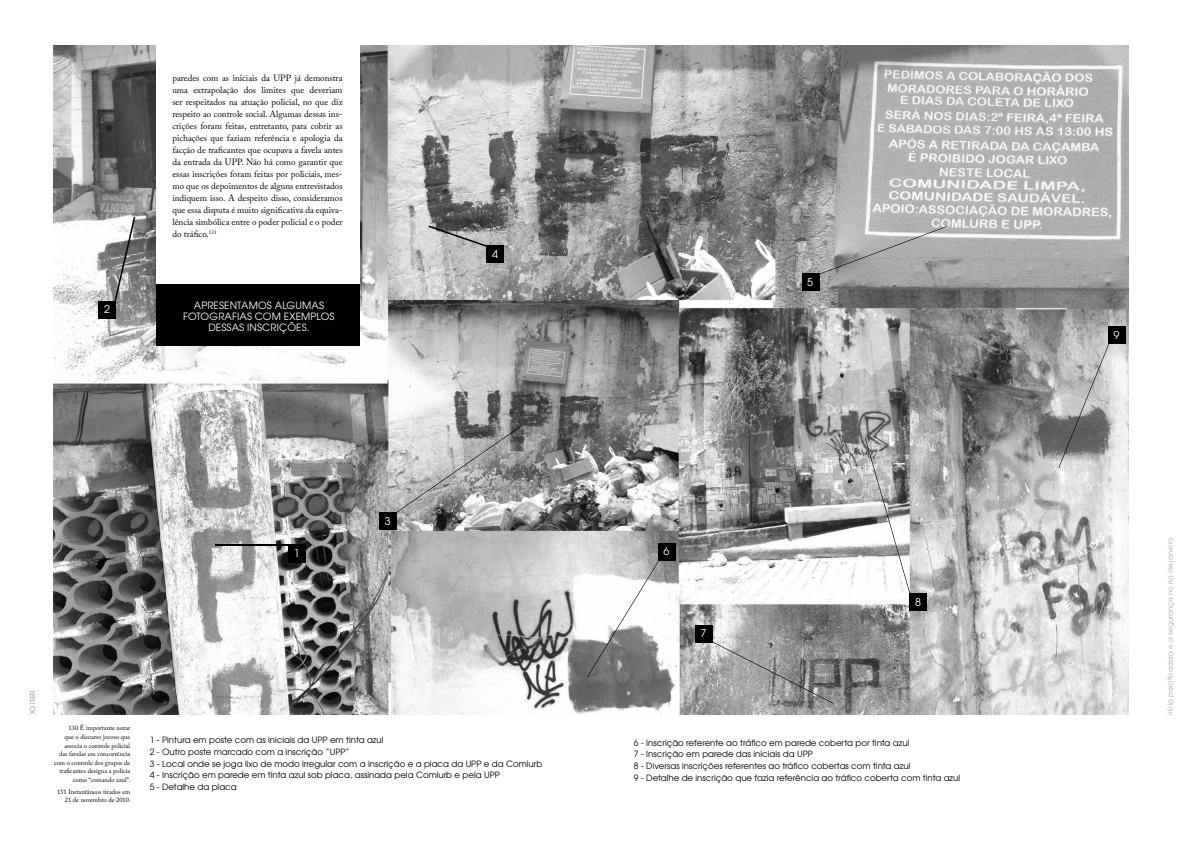
<style>
.page{position:relative;width:1191px;height:842px;background:#fff}
.page>*{position:absolute;margin:0;border:0;box-sizing:border-box;transform-origin:0 0}
.t1{font:10.8px "Te X Gyre Adventor";color:#fff}
.t2{font:10px/11px "Te X Gyre Adventor";letter-spacing:.015em;color:#fff;text-align:center}
.t3{font:9px/12px "Adobe Caslon Pro";color:#000;text-align:justify}
.t4{font:8.6px/11.9px "Te X Gyre Adventor";color:#000}
.t5{font:7px "Te X Gyre Adventor";letter-spacing:.02em;color:#a7a9ac}
.t6{font:6.5px/8.6px "Adobe Caslon Pro";color:#000;text-align:right}
</style>
<div class="page">
<img style="left:54px;top:45px;width:1074px;height:670px">
<div style="left:156px;top:0;width:204px;height:284px;background:#fff"></div>
<div style="left:156px;top:284px;width:203px;height:61px;background:#000"></div>
<div style="left:379px;top:513px;width:17px;height:17px;background:#000"></div>
<div style="left:486px;top:246px;width:17px;height:17px;background:#000"></div>
<div style="left:288px;top:545px;width:17px;height:17px;background:#000"></div>
<div style="left:99px;top:301px;width:17px;height:17px;background:#000"></div>
<svg style="left:395px;top:426px;width:126px;height:88px;background:#adadad"></svg>
<svg style="left:428px;top:226px;width:69px;height:25px;background:#9e9e9e"></svg>
<hr style="left:215px;top:544px;width:90px;height:1px;background:#000">
<svg style="left:114px;top:217px;width:21px;height:88px"></svg>
<div style="left:658px;top:543px;width:18px;height:17px;background:#000"></div>
<div style="left:695px;top:625px;width:18px;height:17px;background:#000"></div>
<div style="left:909px;top:593px;width:17px;height:17px;background:#000"></div>
<div style="left:802px;top:273px;width:17px;height:17px;background:#000"></div>
<div style="left:1108px;top:327px;width:17px;height:17px;background:#000"></div>
<svg style="left:587px;top:546px;width:80px;height:131px"></svg>
<svg style="left:697px;top:634px;width:136px;height:69px;background:#999"></svg>
<svg style="left:864px;top:437px;width:47px;height:162px"></svg>
<svg style="left:818px;top:226px;width:129px;height:49px;background:#adadad"></svg>
<svg style="left:1058px;top:339px;width:52px;height:128px;background:#a6a6a6"></svg>
<p class="t3" style="left:172px;top:72px;width:172px">paredes com as iniciais da UPP já demonstra uma extrapolação dos limites que deveriam ser respeitados na atuação policial, no que diz respeito ao controle social. Algumas dessas ins&shy;crições foram feitas, entretanto, para cobrir as pichações que faziam referência e apologia da facção de traficantes que ocupava a favela antes da entrada da UPP. Não há como garantir que essas inscrições foram feitas por policiais, mes&shy;mo que os depoimentos de alguns entrevistados indiquem isso. A despeito disso, consideramos que essa disputa é muito significativa da equiva&shy;lência simbólica entre o poder policial e o poder do tráfico.<sup>131</sup></p>
<p class="t1" style="left:104px;top:301px;width:7px">2</p>
<p class="t2" style="left:183px;top:299px;width:153px">Apresentamos algumas fotografias com exemplos dessas inscrições.</p>
<p class="t1" style="left:294px;top:545px;width:7px">1</p>
<p class="t1" style="left:385px;top:512px;width:7px">3</p>
<p class="t1" style="left:492px;top:246px;width:7px">4</p>
<p class="t6" style="left:54px;top:724px;width:78px">130 É importante notar<br>que o discurso jocoso que associa o controle policial<br>das favelas em concorrência com o controle dos grupos de traficantes designa a polícia como “comando azul”.</p>
<p class="t6" style="left:57px;top:787px;width:75px">131 Instantâneos tirados em<br>21 de novembro de 2010.</p>
<p class="t4" style="left:150px;top:733px;width:394px">1 - Pintura em poste com as iniciais da UPP em tinta azul<br>2 - Outro poste marcado com a inscrição “UPP”<br>3 - Local onde se joga lixo de modo irregular com a inscrição e a placa da UPP e da Comlurb 4 - Inscrição em parede em tinta azul sob placa, assinada pela Comlurb e pela UPP<br>5 - Detalhe da placa</p>
<p class="t1" style="left:807px;top:273px;width:7px">5</p>
<p class="t1" style="left:663px;top:542px;width:7px">6</p>
<p class="t1" style="left:700px;top:624px;width:7px">7</p>
<p class="t1" style="left:915px;top:593px;width:7px">8</p>
<p class="t4" style="left:634px;top:736px;width:328px">6 - Inscrição referente ao tráfico em parede coberta por tinta azul<br>7 - Inscrição em parede das iniciais da UPP<br>8 - Diversas inscrições referentes ao tráfico cobertas com tinta azul<br>9 - Detalhe de inscrição que fazia referência ao tráfico coberta com tinta azul</p>
<p class="t1" style="left:1113px;top:326px;width:7px">9</p>
<p class="t5" style="left:1164px;top:779px;width:243px;rotate:-90deg">As unidades de polícia pacificadora e a segurança no rio de janeiro</p>
</div>
